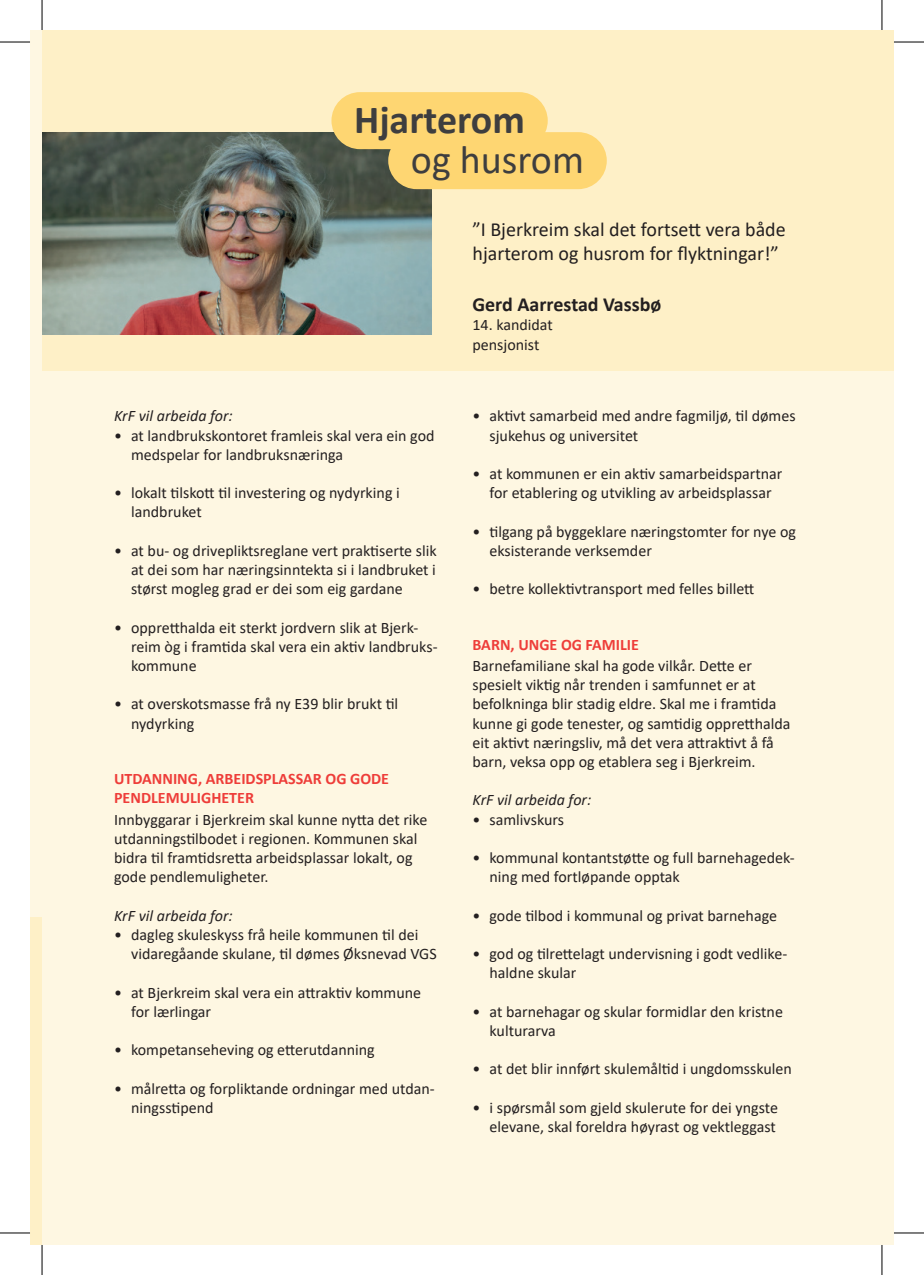
<style>
.page{position:relative;width:924px;height:1275px;background:#fff}
.page>*{position:absolute;margin:0;border:0;box-sizing:border-box;transform-origin:0 0}
.t1{font:700 40px "Calibri";color:#3e3e3f}
.t2{font:40px "Calibri";color:#3e3e3f}
.t3{font:20px/24px "Calibri";color:#231f20}
.t4{font:700 20px "Calibri";color:#231f20}
.t5{font:16px/19.2px "Calibri";color:#231f20}
.t6{font:700 16px/19.2px "Calibri";color:#ee3d39}
.t7{font:italic 16px "Calibri";color:#231f20}
</style>
<div class="page">
<div style="left:31px;top:31px;width:861px;height:1213px;background:#fef7e2"></div>
<div style="left:42px;top:31px;width:850px;height:340px;background:#fef0c6"></div>
<img style="left:42px;top:133px;width:389px;height:201px">
<div style="left:331px;top:92px;width:216px;height:57px;background:#fed672;border-radius:29px"></div>
<div style="left:388px;top:132px;width:218px;height:57px;background:#fed672;border-radius:29px"></div>
<svg style="left:0;top:41px;width:30px;height:1px"></svg>
<svg style="left:893px;top:40px;width:30px;height:5px"></svg>
<svg style="left:0;top:1233px;width:30px;height:1px"></svg>
<svg style="left:893px;top:1230px;width:30px;height:5px"></svg>
<svg style="left:41px;top:0;width:1px;height:30px"></svg>
<svg style="left:41px;top:1245px;width:1px;height:30px"></svg>
<svg style="left:882px;top:0;width:1px;height:30px"></svg>
<svg style="left:882px;top:1245px;width:1px;height:30px"></svg>
<hr style="left:0;top:42px;width:30px;height:1px;background:#000">
<hr style="left:893px;top:42px;width:30px;height:1px;background:#000">
<hr style="left:0;top:1232px;width:30px;height:1px;background:#000">
<hr style="left:893px;top:1232px;width:30px;height:1px;background:#000">
<hr style="left:42px;top:0;width:1px;height:30px;background:#000">
<hr style="left:42px;top:1245px;width:1px;height:30px;background:#000">
<hr style="left:881px;top:0;width:1px;height:30px;background:#000">
<hr style="left:881px;top:1245px;width:1px;height:30px;background:#000">
<h1 class="t1" style="left:354px;top:92px;width:172px">Hjarterom</h1>
<h1 class="t2" style="left:410px;top:132px;width:174px">og husrom</h1>
<p class="t3" style="left:472px;top:217px;width:314px">”I Bjerkreim skal det fortsett vera både hjarterom og husrom for flyktningar!”</p>
<p class="t7" style="left:114px;top:405px;width:120px">KrF vil arbeida for:</p>
<p class="t5" style="left:131px;top:425px;width:305px;text-indent:-17px">• at landbrukskontoret framleis skal vera ein god medspelar for landbruksnæringa</p>
<p class="t5" style="left:131px;top:483px;width:270px;text-indent:-17px">• lokalt tilskott til investering og nydyrking i landbruket</p>
<p class="t5" style="left:131px;top:540px;width:307px;text-align:justify;text-indent:-17px">• at bu- og drivepliktsreglane vert praktiserte slik at dei som har næringsinntekta si i landbruket i størst mogleg grad er dei som eig gardane</p>
<p class="t5" style="left:131px;top:617px;width:308px;text-indent:-17px">• oppretthalda eit sterkt jordvern slik at Bjerk&shy;reim òg i framtida skal vera ein aktiv landbruks&shy;kommune</p>
<p class="t5" style="left:131px;top:694px;width:268px;text-indent:-17px">• at overskotsmasse frå ny E39 blir brukt til nydyrking</p>
<p class="t6" style="left:114px;top:769px;width:276px">UTDANNING, ARBEIDSPLASSAR OG GODE<br>PENDLEMULIGHETER</p>
<p class="t5" style="left:114px;top:809px;width:314px">Innbyggarar i Bjerkreim skal kunne nytta det rike utdanningstilbodet i regionen. Kommunen skal bidra til framtidsretta arbeidsplassar lokalt, og gode pendlemuligheter.</p>
<p class="t7" style="left:114px;top:904px;width:120px">KrF vil arbeida for:</p>
<p class="t5" style="left:131px;top:924px;width:307px;text-indent:-17px">• dagleg skuleskyss frå heile kommunen til dei vidaregåande skulane, til dømes Øksnevad VGS</p>
<p class="t5" style="left:131px;top:982px;width:291px;text-indent:-17px">• at Bjerkreim skal vera ein attraktiv kommune for lærlingar</p>
<p class="t5" style="left:114px;top:1039px;width:262px">• kompetanseheving og etterutdanning</p>
<p class="t5" style="left:131px;top:1078px;width:305px;text-indent:-17px">• målretta og forpliktande ordningar med utdan&shy;ningsstipend</p>
<p class="t4" style="left:472px;top:290px;width:190px">Gerd Aarrestad Vassbø</p>
<p class="t5" style="left:472px;top:315px;width:82px">14. kandidat pensjonist</p>
<p class="t5" style="left:489px;top:406px;width:307px;text-indent:-17px">• aktivt samarbeid med andre fagmiljø, til dømes sjukehus og universitet</p>
<p class="t5" style="left:472px;top:463px;width:311px;text-align:center">• at kommunen er ein aktiv samarbeidspartnar for etablering og utvikling av arbeidsplassar</p>
<p class="t5" style="left:489px;top:521px;width:308px;text-indent:-17px">• tilgang på byggeklare næringstomter for nye og eksisterande verksemder</p>
<p class="t5" style="left:472px;top:579px;width:283px">• betre kollektivtransport med felles billett</p>
<p class="t6" style="left:472px;top:634px;width:168px">BARN, UNGE OG FAMILIE</p>
<p class="t5" style="left:472px;top:655px;width:319px">Barnefamiliane skal ha gode vilkår. Dette er spesielt viktig når trenden i samfunnet er at befolkninga blir stadig eldre. Skal me i framtida kunne gi gode tenester, og samtidig oppretthalda eit aktivt næringsliv, må det vera attraktivt å få barn, veksa opp og etablera seg i Bjerkreim.</p>
<p class="t7" style="left:472px;top:789px;width:120px">KrF vil arbeida for:</p>
<p class="t5" style="left:472px;top:809px;width:93px">• samlivskurs</p>
<p class="t5" style="left:489px;top:847px;width:306px;text-indent:-17px">• kommunal kontantstøtte og full barnehagedek&shy;ning med fortløpande opptak</p>
<p class="t5" style="left:472px;top:905px;width:306px">• gode tilbod i kommunal og privat barnehage</p>
<p class="t5" style="left:489px;top:943px;width:299px;text-indent:-17px">• god og tilrettelagt undervisning i godt vedlike&shy;haldne skular</p>
<p class="t5" style="left:489px;top:1001px;width:295px;text-indent:-17px">• at barnehagar og skular formidlar den kristne kulturarva</p>
<p class="t5" style="left:472px;top:1059px;width:321px">• at det blir innført skulemåltid i ungdomsskulen</p>
<p class="t5" style="left:472px;top:1097px;width:307px;text-align:right">• i spørsmål som gjeld skulerute for dei yngste elevane, skal foreldra høyrast og vektleggast</p>
</div>
